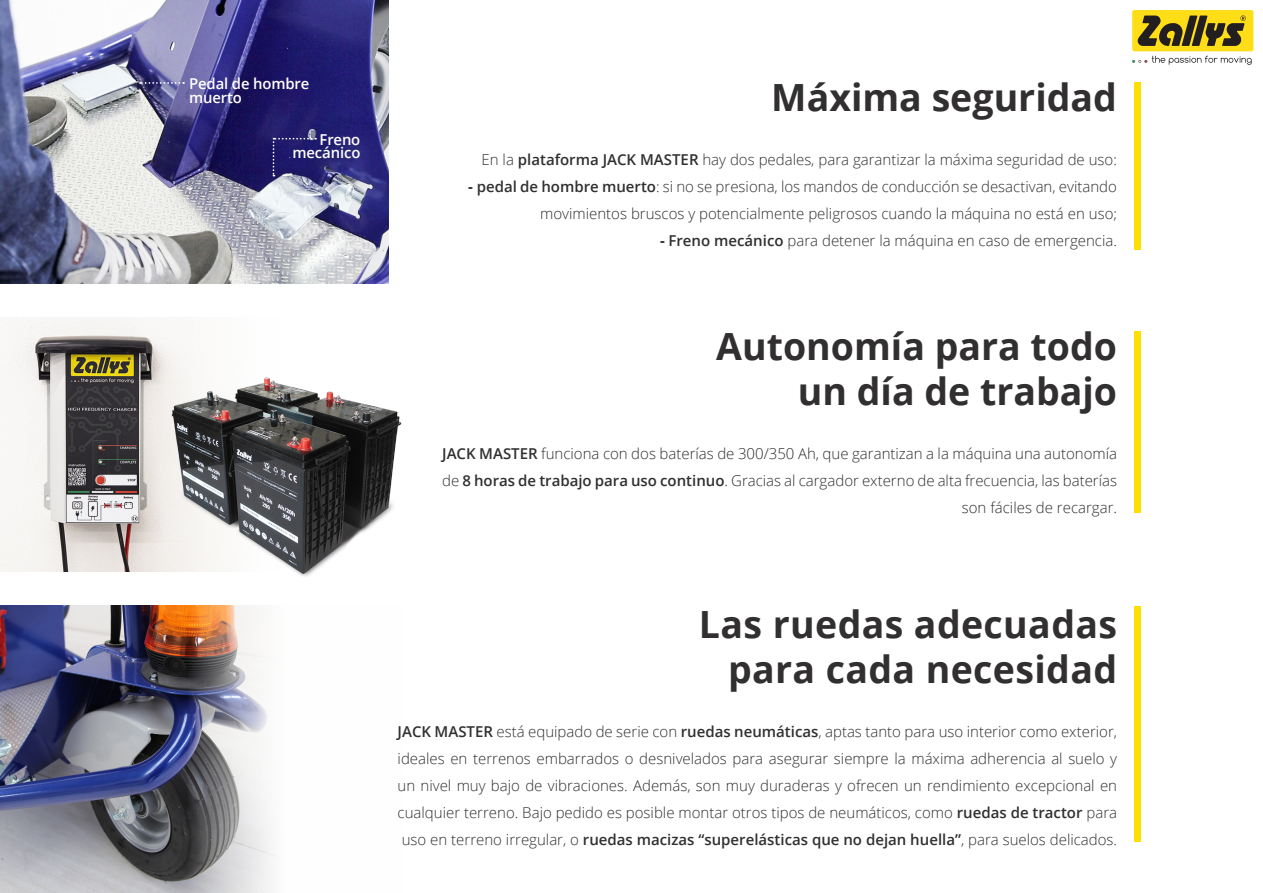
<style>
.page{position:relative;width:1263px;height:893px;background:#fff}
.page>*{position:absolute;margin:0;border:0;box-sizing:border-box;transform-origin:0 0}
.t1{font:700 37.5px "Open Sans";color:#312f30}
.t2{font:300 15px/27px "Open Sans";color:#312f30;text-align:right}
.t3{font:600 15px/13.6px "Open Sans";letter-spacing:-.01em;color:#fff}
.s1{font-weight:600}
.s2{font-weight:700}
</style>
<div class="page">
<svg style="left:1132px;top:56px;width:119px;height:9px"></svg>
<div style="left:1132px;top:10px;width:121px;height:41px;background:#ffdd17;border-radius:2px"></div>
<svg style="left:1138px;top:15px;width:108px;height:31px"></svg>
<img style="left:0;top:0;width:388px;height:283px">
<img style="left:0;top:318px;width:194px;height:254px">
<img style="left:166px;top:372px;width:236px;height:204px">
<img style="left:0;top:606px;width:277px;height:287px">
<svg style="left:140px;top:82px;width:44px;height:2px"></svg>
<svg style="left:273px;top:138px;width:43px;height:38px;background:#282470"></svg>
<div style="left:1134px;top:332px;width:7px;height:181px;background:#ffdf01"></div>
<div style="left:1134px;top:606px;width:7px;height:236px;background:#ffdf01"></div>
<div style="left:1134px;top:83px;width:7px;height:167px;background:#ffdf01"></div>
<p class="t3" style="left:189px;top:77px;width:122px">Pedal de hombre muerto</p>
<p class="t3" style="left:292px;top:132px;width:69px;text-align:right">Freno mecánico</p>
<p class="t1" style="left:771px;top:71px;width:347px">Máxima seguridad</p>
<p class="t2" style="left:482px;top:146px;width:637px">En la <span class="s1">plataforma JACK MASTER</span> hay dos pedales, para garantizar la máxima seguridad de uso:</p>
<p class="t2" style="left:468px;top:173px;width:650px"><span class="s2">-</span> <span class="s1">pedal de hombre muerto</span>: si no se presiona, los mandos de conducción se desactivan, evitando movimientos bruscos y potencialmente peligrosos cuando la máquina no está en uso;</p>
<p class="t2" style="left:660px;top:227px;width:458px"><span class="s2">-</span> <span class="s1">Freno mecánico</span> para detener la máquina en caso de emergencia.</p>
<p class="t1" style="left:716px;top:320px;width:402px">Autonomía para todo</p>
<p class="t1" style="left:798px;top:365px;width:321px">un día de trabajo</p>
<p class="t2" style="left:442px;top:440px;width:676px"><span class="s1">JACK MASTER</span> funciona con dos baterías de 300/350 Ah, que garantizan a la máquina una autonomía de <span class="s1">8 horas de trabajo para uso continuo</span>. Gracias al cargador externo de alta frecuencia, las baterías son fáciles de recargar.</p>
<p class="t1" style="left:699px;top:598px;width:420px">Las ruedas adecuadas</p>
<p class="t1" style="left:728px;top:643px;width:391px">para cada necesidad</p>
<p class="t2" style="left:398px;top:718px;width:721px;text-align:justify"><span class="s1">JACK MASTER</span> está equipado de serie con <span class="s1">ruedas neumáticas</span>, aptas tanto para uso interior como exterior, ideales en terrenos embarrados o desnivelados para asegurar siempre la máxima adherencia al suelo y un nivel muy bajo de vibraciones. Además, son muy duraderas y ofrecen un rendimiento excepcional en cualquier terreno. Bajo pedido es posible montar otros tipos de neumáticos, como <span class="s1">ruedas de tractor</span> para uso en terreno irregular, o <span class="s1">ruedas macizas “superelásticas que no dejan huella”</span>, para suelos delicados.</p>
</div>
